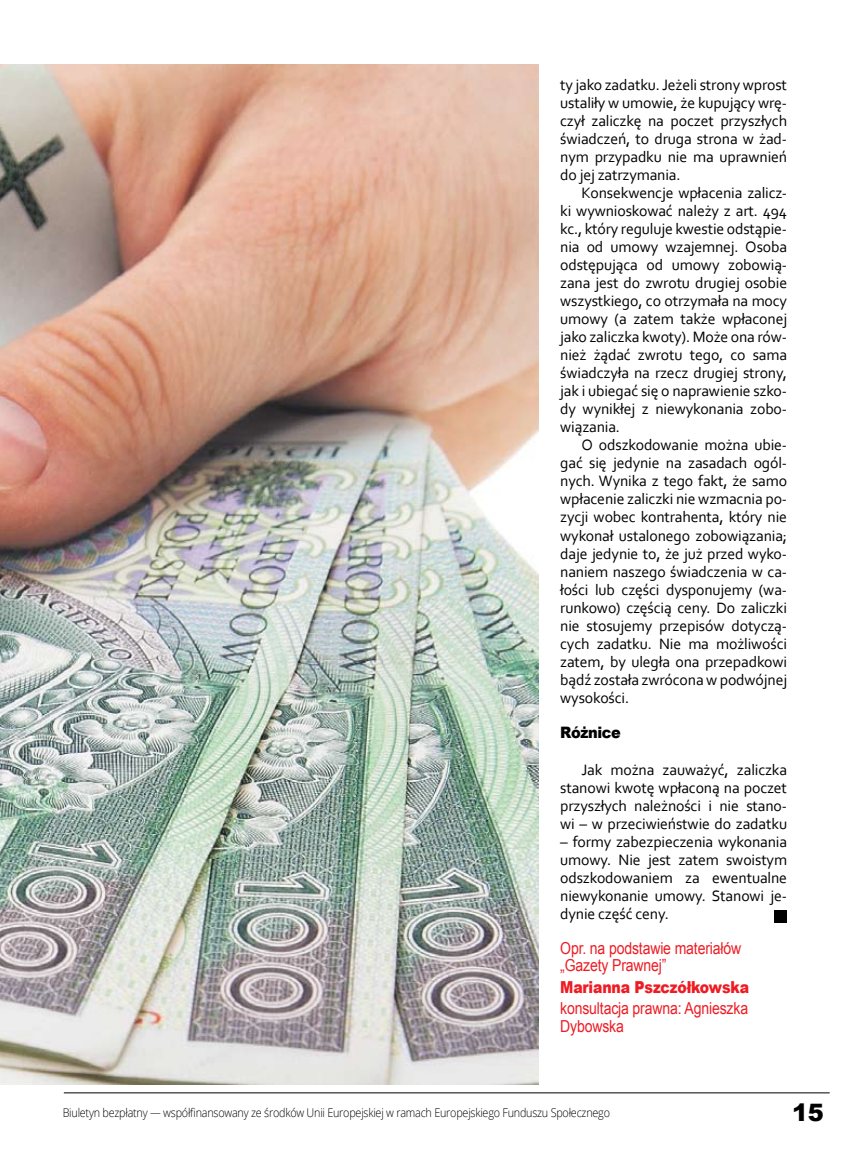
<style>
.page{position:relative;width:851px;height:1149px;background:#fff}
.page>*{position:absolute;margin:0;border:0;box-sizing:border-box;transform-origin:0 0}
.t1{font:900 24px "Arial";color:#000}
.t2{font:16.5px/17.2px "Arial";letter-spacing:-.01em;color:#ed1c24;scale:.85 1}
.t3{font:900 16.5px "Arial";letter-spacing:-.01em;color:#ed1c24;scale:.85 1}
.t4{font:15.75px/18px "Corbel";letter-spacing:-.01em;color:#000;text-align:justify}
.t5{font:900 15.75px "Arial";letter-spacing:-.025em;color:#000;scale:.92 1}
.t6{font:300 12px "Open Sans";letter-spacing:-.02em;color:#000;scale:.9 1}
</style>
<div class="page">
<hr style="left:64px;top:1092px;width:765px;height:1px;background:#000">
<img style="left:0;top:64px;width:538px;height:1020px">
<div style="left:774px;top:909px;width:13px;height:13px;background:#000"></div>
<p class="t4" style="left:560px;top:75px;width:228px">ty jako zadatku. Jeżeli strony wprost ustaliły w umowie, że kupujący wrę&shy;czył zaliczkę na poczet przyszłych świadczeń, to druga strona w żad&shy;nym przypadku nie ma uprawnień do jej zatrzymania.</p>
<p class="t4" style="left:560px;top:183px;width:228px;text-indent:21px">Konsekwencje wpłacenia zalicz&shy;ki wywnioskować należy z art. 494 kc., który reguluje kwestie odstąpie&shy;nia od umowy wzajemnej. Osoba odstępująca od umowy zobowią&shy;zana jest do zwrotu drugiej osobie wszystkiego, co otrzymała na mocy umowy (a zatem także wpłaconej jako zaliczka kwoty). Może ona rów&shy;nież żądać zwrotu tego, co sama świadczyła na rzecz drugiej strony, jak i ubiegać się o naprawienie szko&shy;dy wynikłej z niewykonania zobo&shy;wiązania.</p>
<p class="t4" style="left:560px;top:435px;width:228px;text-indent:21px">O odszkodowanie można ubie&shy;gać się jedynie na zasadach ogól&shy;nych. Wynika z tego fakt, że samo wpłacenie zaliczki nie wzmacnia po&shy;zycji wobec kontrahenta, który nie wykonał ustalonego zobowiązania; daje jedynie to, że już przed wyko&shy;naniem naszego świadczenia w ca&shy;łości lub części dysponujemy (wa&shy;runkowo) częścią ceny. Do zaliczki nie stosujemy przepisów dotyczą&shy;cych zadatku. Nie ma możliwości zatem, by uległa ona przepadkowi bądź została zwrócona w podwójnej wysokości.</p>
<p class="t5" style="left:560px;top:720px;width:67px">Różnice</p>
<p class="t4" style="left:560px;top:759px;width:228px;text-indent:21px">Jak można zauważyć, zaliczka stanowi kwotę wpłaconą na poczet przyszłych należności i nie stano&shy;wi – w przeciwieństwie do zadatku</p>
<p class="t4" style="left:560px;top:831px;width:228px">– formy zabezpieczenia wykonania umowy. Nie jest zatem swoistym odszkodowaniem za ewentualne niewykonanie umowy. Stanowi je&shy;dynie część ceny.</p>
<p class="t2" style="left:560px;top:939px;width:214px">Opr. na podstawie materiałów „Gazety Prawnej”</p>
<p class="t3" style="left:560px;top:974px;width:223px">Marianna Pszczółkowska</p>
<p class="t2" style="left:560px;top:999px;width:222px">konsultacja prawna: Agnieszka<br>Dybowska</p>
<p class="t6" style="left:63px;top:1104px;width:609px">Biuletyn bezpłatny — współfinansowany ze środków Unii Europejskiej w ramach Europejskiego Funduszu Społecznego</p>
<h1 class="t1" style="left:791px;top:1094px;width:33px">15</h1>
</div>
